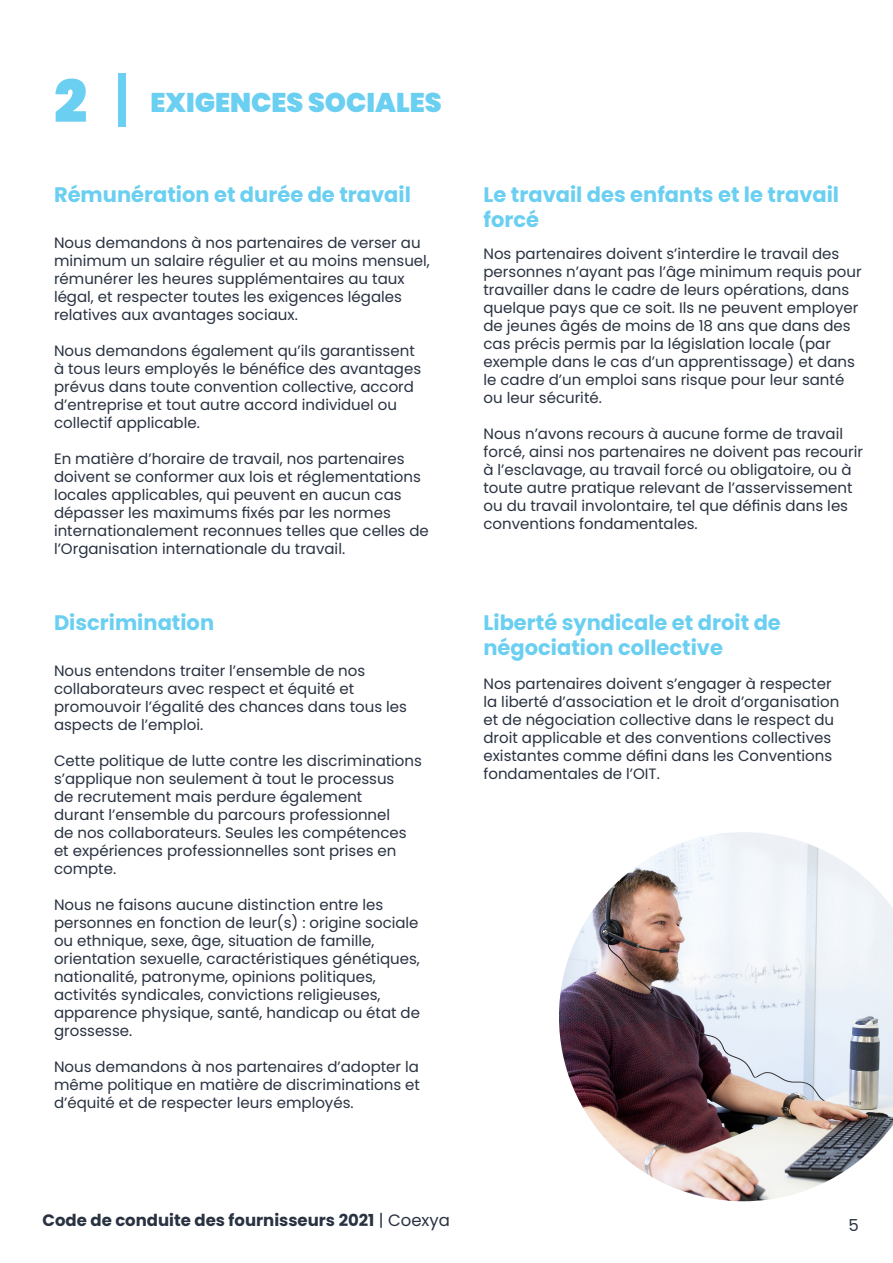
<style>
.page{position:relative;width:893px;height:1263px;background:#fff}
.page>*{position:absolute;margin:0;border:0;box-sizing:border-box;transform-origin:0 0}
.t1{font:900 58.5px "Poppins";color:#6acff1}
.t2{font:900 27px "Poppins";color:#6acff1}
.t3{font:700 21px/25.2px "Poppins";color:#6acff1}
.t4{font:700 16.5px "Poppins";color:#293241}
.t5{font:16.5px "Poppins";color:#293241}
.t6{font:15px/18px "Poppins";color:#293241}
.s1{font-weight:400}
</style>
<div class="page">
<div style="left:118px;top:73px;width:8px;height:54px;background:#6acff1"></div>
<img style="left:559px;top:832px;width:334px;height:369px">
<p class="t1" style="left:54px;top:68px;width:35px">2</p>
<p class="t2" style="left:151px;top:87px;width:293px">EXIGENCES SOCIALES</p>
<p class="t3" style="left:54px;top:182px;width:358px">Rémunération et durée de travail</p>
<p class="t6" style="left:54px;top:234px;width:377px">Nous demandons à nos partenaires de verser au minimum un salaire régulier et au moins mensuel, rémunérer les heures supplémentaires au taux légal, et respecter toutes les exigences légales relatives aux avantages sociaux.</p>
<p class="t6" style="left:54px;top:342px;width:369px">Nous demandons également qu’ils garantissent à tous leurs employés le bénéfice des avantages prévus dans toute convention collective, accord d’entreprise et tout autre accord individuel ou collectif applicable.</p>
<p class="t6" style="left:54px;top:450px;width:376px">En matière d’horaire de travail, nos partenaires doivent se conformer aux lois et réglementations locales applicables, qui peuvent en aucun cas dépasser les maximums fixés par les normes internationalement reconnues telles que celles de l’Organisation internationale du travail.</p>
<p class="t3" style="left:54px;top:610px;width:162px">Discrimination</p>
<p class="t6" style="left:54px;top:662px;width:354px">Nous entendons traiter l’ensemble de nos collaborateurs avec respect et équité et promouvoir l’égalité des chances dans tous les aspects de l’emploi.</p>
<p class="t6" style="left:54px;top:752px;width:369px">Cette politique de lutte contre les discriminations s’applique non seulement à tout le processus<br>de recrutement mais perdure également<br>durant l’ensemble du parcours professionnel<br>de nos collaborateurs. Seules les compétences et expériences professionnelles sont prises en compte.</p>
<p class="t6" style="left:54px;top:896px;width:368px">Nous ne faisons aucune distinction entre les personnes en fonction de leur(s) : origine sociale ou ethnique, sexe, âge, situation de famille, orientation sexuelle, caractéristiques génétiques, nationalité, patronyme, opinions politiques, activités syndicales, convictions religieuses, apparence physique, santé, handicap ou état de grossesse.</p>
<p class="t6" style="left:54px;top:1058px;width:367px;text-align:justify">Nous demandons à nos partenaires d’adopter la même politique en matière de discriminations et d’équité et de respecter leurs employés.</p>
<p class="t3" style="left:483px;top:182px;width:357px">Le travail des enfants et le travail forcé</p>
<p class="t6" style="left:483px;top:244px;width:380px">Nos partenaires doivent s’interdire le travail des personnes n’ayant pas l’âge minimum requis pour travailler dans le cadre de leurs opérations, dans quelque pays que ce soit. Ils ne peuvent employer de jeunes âgés de moins de 18 ans que dans des cas précis permis par la législation locale (par exemple dans le cas d’un apprentissage) et dans le cadre d’un emploi sans risque pour leur santé ou leur sécurité.</p>
<p class="t6" style="left:483px;top:424px;width:381px">Nous n’avons recours à aucune forme de travail forcé, ainsi nos partenaires ne doivent pas recourir à l’esclavage, au travail forcé ou obligatoire, ou à toute autre pratique relevant de l’asservissement ou du travail involontaire, tel que définis dans les conventions fondamentales.</p>
<p class="t3" style="left:483px;top:610px;width:299px">Liberté syndicale et droit de négociation collective</p>
<p class="t6" style="left:483px;top:674px;width:357px">Nos partenaires doivent s’engager à respecter la liberté d’association et le droit d’organisation et de négociation collective dans le respect du droit applicable et des conventions collectives existantes comme défini dans les Conventions fondamentales de l’OIT.</p>
<p class="t4" style="left:43px;top:1211px;width:409px">Code de conduite des fournisseurs 2021 <span class="s1">| Coexya</span></p>
<p class="t5" style="left:848px;top:1216px;width:12px">5</p>
</div>
